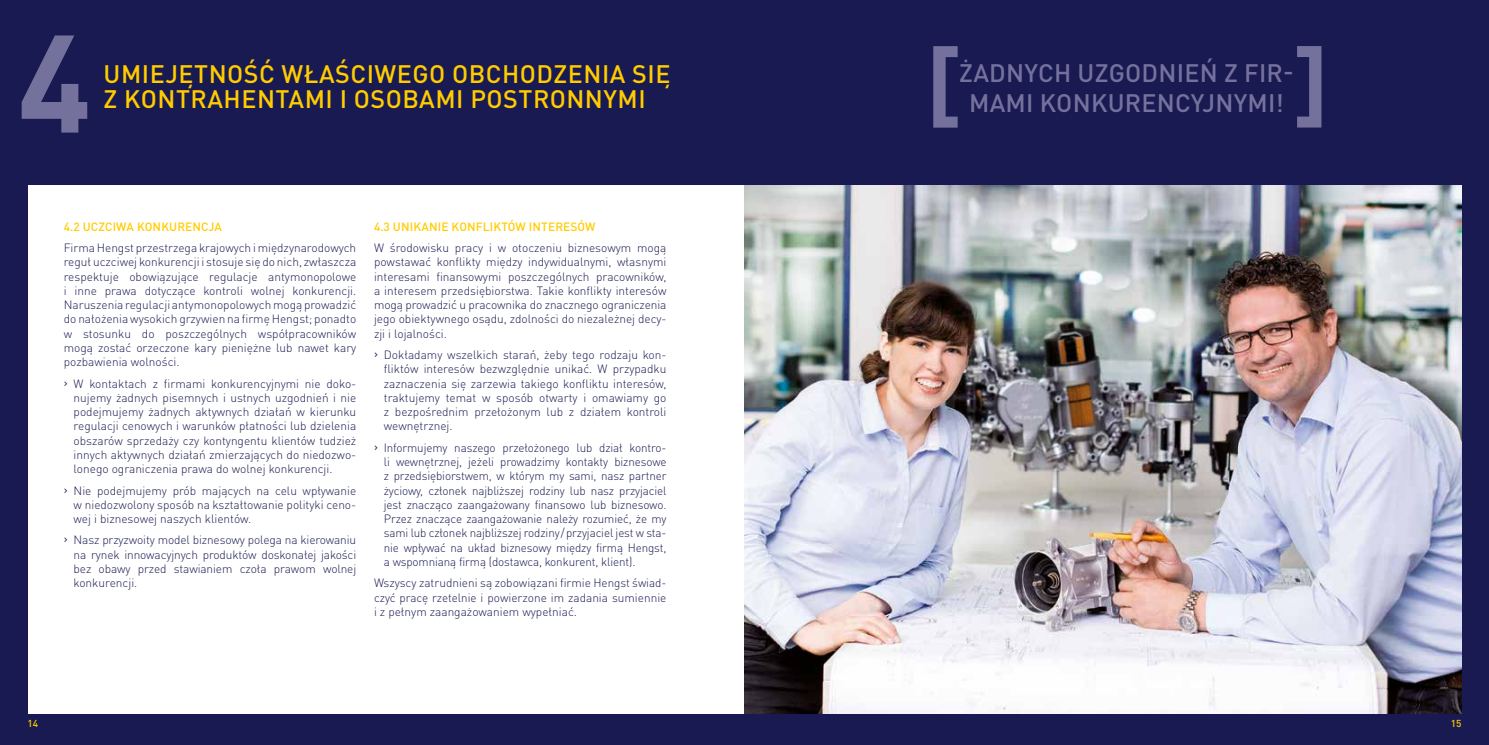
<style>
.page{position:relative;width:1489px;height:745px;background:#fff}
.page>*{position:absolute;margin:0;border:0;box-sizing:border-box;transform-origin:0 0}
.t1{font:700 136.25px "DIN Pro";color:#74729d}
.t2{font:700 94.62px "DIN Pro";color:#74729d}
.t3{font:500 25px/25px "DIN Pro";letter-spacing:.02em;color:#fc0}
.t4{font:500 25px/30px "DIN Pro";letter-spacing:.01em;color:#74729d;text-align:center}
.t5{font:300 11.88px/14.2px "DIN Pro";color:#191a51;text-align:justify}
.t6{font:500 11.88px "DIN Pro";letter-spacing:.01em;color:#fc0}
.t7{font:500 10px "DIN Pro";color:#fc0}
.s1{font-weight:400}
</style>
<div class="page">
<div style="left:0;top:0;width:1488px;height:744px;background:#191a51"></div>
<div style="left:28px;top:185px;width:1433px;height:528px;background:#fff"></div>
<img style="left:744px;top:185px;width:717px;height:528px">
<h1 class="t1" style="left:17px;top:-30px;width:75px">4</h1>
<h2 class="t2" style="left:1292px;top:7px;width:37px">]</h2>
<h3 class="t3" style="left:104px;top:58px;width:568px">UMIEJĘTNOŚĆ WŁAŚCIWEGO OBCHODZENIA SIĘ<br>Z KONTRAHENTAMI I OSOBAMI POSTRONNYMI</h3>
<h3 class="t4" style="left:959px;top:55px;width:336px">ŻADNYCH UZGODNIEŃ Z FIR-<br>MAMI KONKURENCYJNYMI!</h3>
<p class="t6" style="left:64px;top:216px;width:160px">4.2 UCZCIWA KONKURENCJA</p>
<p class="t5" style="left:64px;top:239px;width:294px">Firma Hengst przestrzega krajowych i międzynarodowych reguł uczciwej konkurencji i stosuje się do nich, zwłaszcza respektuje obowiązujące regulacje antymonopolowe i inne prawa dotyczące kontroli wolnej konkurencji.<br>Naruszenia regulacji antymonopolowych mogą prowadzić do nałożenia wysokich grzywien na firmę Hengst; ponadto w stosunku do poszczególnych współpracowników mogą zostać orzeczone kary pieniężne lub nawet kary pozbawienia wolności.</p>
<p class="t5" style="left:74px;top:375px;width:284px;text-indent:-10px"><span class="s1">›</span> W kontaktach z firmami konkurencyjnymi nie doko&shy;nujemy żadnych pisemnych i ustnych uzgodnień i nie podejmujemy żadnych aktywnych działań w kierunku regulacji cenowych i warunków płatności lub dzielenia obszarów sprzedaży czy kontyngentu klientów tudzież innych aktywnych działań zmierzających do niedozwo&shy;lonego ograniczenia prawa do wolnej konkurencji.</p>
<p class="t5" style="left:74px;top:481px;width:284px;text-indent:-10px"><span class="s1">›</span> Nie podejmujemy prób mających na celu wpływanie w niedozwolony sposób na kształtowanie polityki ceno&shy;wej i biznesowej naszych klientów.</p>
<p class="t5" style="left:74px;top:531px;width:284px;text-indent:-10px"><span class="s1">›</span> Nasz przyzwoity model biznesowy polega na kierowaniu na rynek innowacyjnych produktów doskonałej jakości bez obawy przed stawianiem czoła prawom wolnej konkurencji.</p>
<p class="t6" style="left:374px;top:216px;width:223px">4.3 UNIKANIE KONFLIKTÓW INTERESÓW</p>
<p class="t5" style="left:374px;top:239px;width:294px">W środowisku pracy i w otoczeniu biznesowym mogą powstawać konflikty między indywidualnymi, własnymi interesami finansowymi poszczególnych pracowników, a interesem przedsiębiorstwa. Takie konflikty interesów mogą prowadzić u pracownika do znacznego ograniczenia jego obiektywnego osądu, zdolności do niezależnej decy&shy;zji i lojalności.</p>
<p class="t5" style="left:384px;top:346px;width:284px;text-indent:-10px"><span class="s1">›</span> Dokładamy wszelkich starań, żeby tego rodzaju kon&shy;fliktów interesów bezwzględnie unikać. W przypadku zaznaczenia się zarzewia takiego konfliktu interesów, traktujemy temat w sposób otwarty i omawiamy go z bezpośrednim przełożonym lub z działem kontroli wewnętrznej.</p>
<p class="t5" style="left:384px;top:439px;width:284px;text-indent:-10px"><span class="s1">›</span> Informujemy naszego przełożonego lub dział kontro&shy;li wewnętrznej, jeżeli prowadzimy kontakty biznesowe z przedsiębiorstwem, w którym my sami, nasz partner życiowy, członek najbliższej rodziny lub nasz przyjaciel jest znacząco zaangażowany finansowo lub biznesowo.<br>Przez znaczące zaangażowanie należy rozumieć, że my sami lub członek najbliższej rodziny/przyjaciel jest w sta&shy;nie wpływać na układ biznesowy między firmą Hengst, a wspomnianą firmą (dostawca, konkurent, klient).</p>
<p class="t5" style="left:374px;top:574px;width:294px">Wszyscy zatrudnieni są zobowiązani firmie Hengst świad&shy;czyć pracę rzetelnie i powierzone im zadania sumiennie i z pełnym zaangażowaniem wypełniać.</p>
<p class="t7" style="left:28px;top:715px;width:12px">14</p>
<p class="t7" style="left:1450px;top:715px;width:12px">15</p>
</div>
